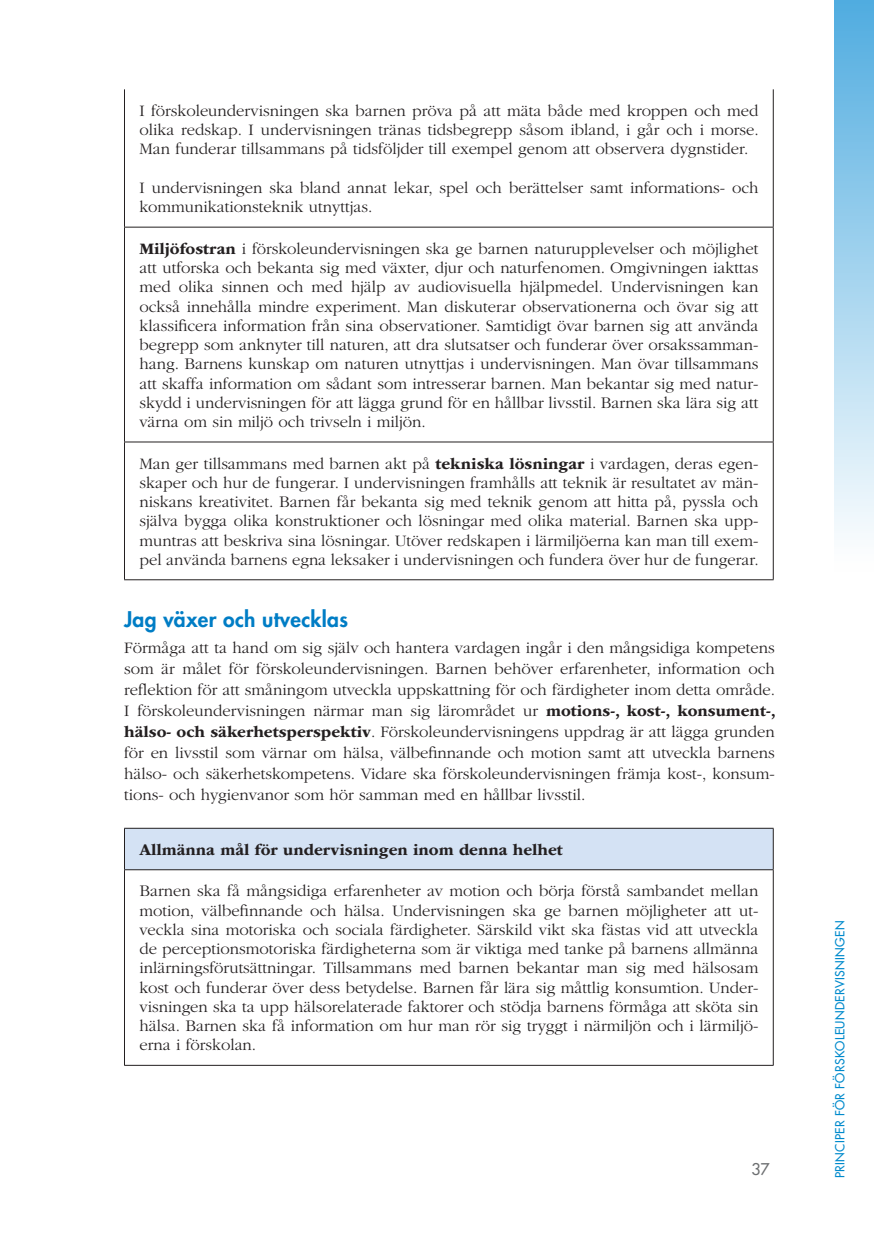
<style>
.page{position:relative;width:874px;height:1241px;background:#fff}
.page>*{position:absolute;margin:0;border:0;box-sizing:border-box;transform-origin:0 0}
.t1{font:800 21px "Futura Std";letter-spacing:.015em;color:#007dc5}
.t2{font:300 16.62px/19.2px "ITC Garamond Std";color:#231f20;text-align:justify}
.t3{font:700 16.62px "ITC Garamond Std";color:#231f20}
.t4{font:500 15.75px "Futura Std";color:#6d6f71}
.t5{font:500 12.25px "Futura Std";letter-spacing:.025em;color:#008acc}
.s1{font-weight:700}
</style>
<div class="page">
<div style="left:833px;top:0;width:40px;height:572px;background:linear-gradient(to bottom,#50ace0,#fff)"></div>
<hr style="left:124px;top:89px;width:1px;height:138px;background:#231f20">
<hr style="left:772px;top:89px;width:1px;height:138px;background:#231f20">
<hr style="left:124px;top:227px;width:649px;height:1px;background:#231f20">
<hr style="left:124px;top:227px;width:1px;height:214px;background:#231f20">
<hr style="left:772px;top:227px;width:1px;height:214px;background:#231f20">
<hr style="left:124px;top:441px;width:649px;height:1px;background:#231f20">
<hr style="left:124px;top:442px;width:1px;height:137px;background:#231f20">
<hr style="left:772px;top:442px;width:1px;height:137px;background:#231f20">
<hr style="left:124px;top:579px;width:649px;height:1px;background:#231f20">
<div style="left:124px;top:828px;width:648px;height:41px;background:#d4e2f4"></div>
<hr style="left:124px;top:827px;width:649px;height:1px;background:#231f20">
<hr style="left:124px;top:828px;width:1px;height:41px;background:#231f20">
<hr style="left:772px;top:828px;width:1px;height:41px;background:#231f20">
<hr style="left:124px;top:869px;width:649px;height:1px;background:#231f20">
<hr style="left:124px;top:870px;width:1px;height:194px;background:#231f20">
<hr style="left:772px;top:870px;width:1px;height:194px;background:#231f20">
<hr style="left:124px;top:1064px;width:649px;height:1px;background:#231f20">
<p class="t2" style="left:139px;top:101px;width:620px">I förskoleundervisningen ska barnen pröva på att mäta både med kroppen och med olika redskap. I undervisningen tränas tidsbegrepp såsom ibland, i går och i morse.<br>Man funderar tillsammans på tidsföljder till exempel genom att observera dygnstider.</p>
<p class="t2" style="left:139px;top:178px;width:620px">I undervisningen ska bland annat lekar, spel och berättelser samt informations- och kommunikationsteknik utnyttjas.</p>
<p class="t2" style="left:139px;top:239px;width:620px"><span class="s1">Miljöfostran</span> i förskoleundervisningen ska ge barnen naturupplevelser och möjlighet att utforska och bekanta sig med växter, djur och naturfenomen. Omgivningen iakttas med olika sinnen och med hjälp av audiovisuella hjälpmedel. Undervisningen kan också innehålla mindre experiment. Man diskuterar observationerna och övar sig att klassificera information från sina observationer. Samtidigt övar barnen sig att använda begrepp som anknyter till naturen, att dra slutsatser och funderar över orsakssamman&shy;hang. Barnens kunskap om naturen utnyttjas i undervisningen. Man övar tillsammans att skaffa information om sådant som intresserar barnen. Man bekantar sig med natur&shy;skydd i undervisningen för att lägga grund för en hållbar livsstil. Barnen ska lära sig att värna om sin miljö och trivseln i miljön.</p>
<p class="t2" style="left:139px;top:454px;width:620px">Man ger tillsammans med barnen akt på <span class="s1">tekniska lösningar</span> i vardagen, deras egen&shy;skaper och hur de fungerar. I undervisningen framhålls att teknik är resultatet av män&shy;niskans kreativitet. Barnen får bekanta sig med teknik genom att hitta på, pyssla och själva bygga olika konstruktioner och lösningar med olika material. Barnen ska upp&shy;muntras att beskriva sina lösningar. Utöver redskapen i lärmiljöerna kan man till exem&shy;pel använda barnens egna leksaker i undervisningen och fundera över hur de fungerar.</p>
<p class="t1" style="left:124px;top:605px;width:225px">Jag växer och utvecklas</p>
<p class="t2" style="left:124px;top:637px;width:652px;line-height:21px">Förmåga att ta hand om sig själv och hantera vardagen ingår i den mångsidiga kompetens som är målet för förskoleundervisningen. Barnen behöver erfarenheter, information och reflektion för att småningom utveckla uppskattning för och färdigheter inom detta område.<br>I förskoleundervisningen närmar man sig lärområdet ur <span class="s1">motions-, kost-, konsument-, hälso- och säkerhetsperspektiv</span>. Förskoleundervisningens uppdrag är att lägga grunden för en livsstil som värnar om hälsa, välbefinnande och motion samt att utveckla barnens hälso- och säkerhetskompetens. Vidare ska förskoleundervisningen främja kost-, konsum&shy;tions- och hygienvanor som hör samman med en hållbar livsstil.</p>
<p class="t3" style="left:139px;top:840px;width:425px">Allmänna mål för undervisningen inom denna helhet</p>
<p class="t2" style="left:139px;top:881px;width:620px">Barnen ska få mångsidiga erfarenheter av motion och börja förstå sambandet mellan motion, välbefinnande och hälsa. Undervisningen ska ge barnen möjligheter att ut&shy;veckla sina motoriska och sociala färdigheter. Särskild vikt ska fästas vid att utveckla de perceptionsmotoriska färdigheterna som är viktiga med tanke på barnens allmänna inlärningsförutsättningar. Tillsammans med barnen bekantar man sig med hälsosam kost och funderar över dess betydelse. Barnen får lära sig måttlig konsumtion. Under&shy;visningen ska ta upp hälsorelaterade faktorer och stödja barnens förmåga att sköta sin hälsa. Barnen ska få information om hur man rör sig tryggt i närmiljön och i lärmiljö&shy;erna i förskolan.</p>
<p class="t4" style="left:751px;top:1159px;width:20px">37</p>
<p class="t5" style="left:831px;top:1177px;width:259px;rotate:-90deg">PRINCIPER FÖR FÖRSKOLEUNDERVISNINGEN</p>
</div>
